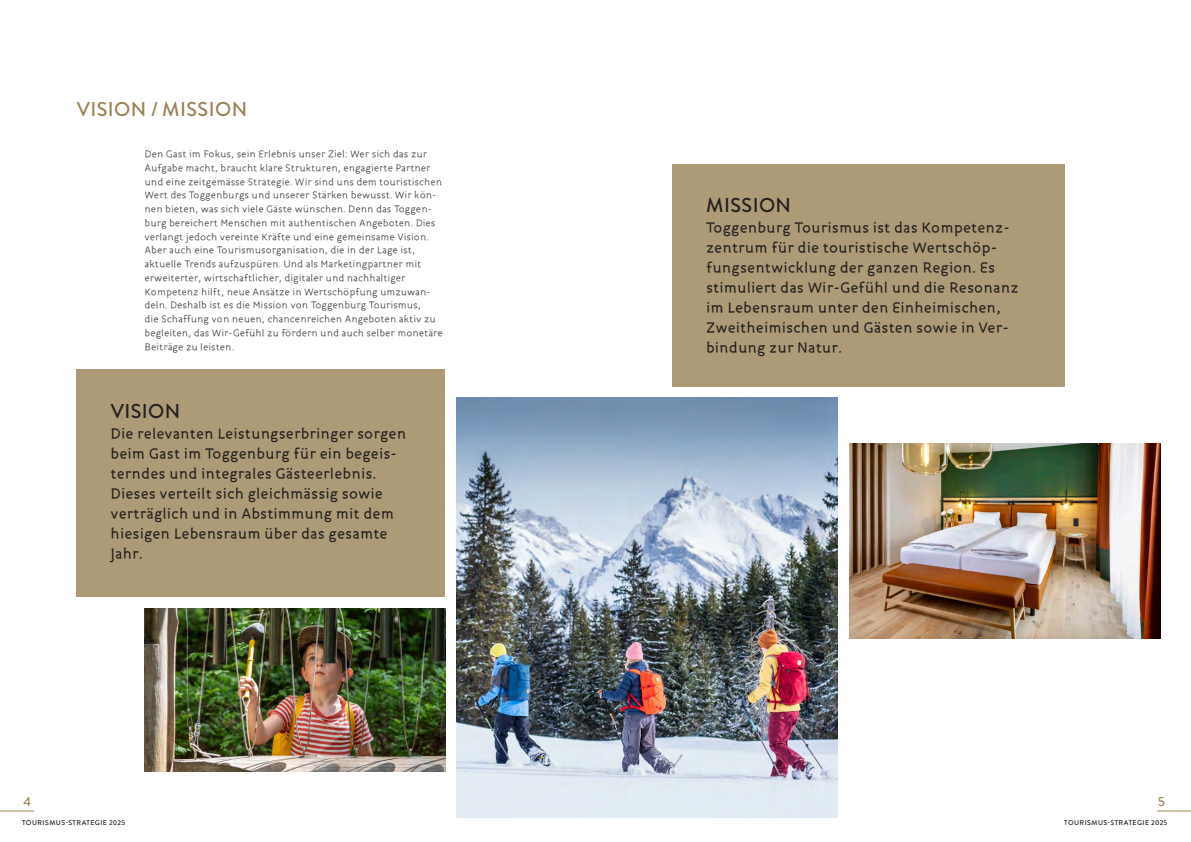
<style>
.page{position:relative;width:1191px;height:842px;background:#fff}
.page>*{position:absolute;margin:0;border:0;box-sizing:border-box;transform-origin:0 0}
.t1{font:500 20px "Brandon Grotesque";letter-spacing:.02em;color:#9a8156}
.t2{font:500 20px "Brandon Grotesque";letter-spacing:.02em;color:#231f20}
.t3{font:500 16px/20px "Roice";color:#231f20}
.t4{font:500 13px "Brandon Grotesque";color:#9a8156}
.t5{font:300 11px/13.8px "Roice";letter-spacing:-.01em;color:#231f20}
.t6{font:500 7px "Brandon Grotesque";letter-spacing:.065em;color:#231f20}
</style>
<div class="page">
<hr style="left:0;top:810px;width:34px;height:1px;background:#9a8156">
<hr style="left:1157px;top:810px;width:34px;height:1px;background:#9a8156">
<div style="left:77px;top:370px;width:368px;height:227px;background:#ad9a76"></div>
<div style="left:672px;top:164px;width:392px;height:222px;background:#ad9a76"></div>
<img style="left:849px;top:444px;width:311px;height:194px">
<img style="left:456px;top:398px;width:382px;height:419px">
<img style="left:145px;top:608px;width:300px;height:163px">
<h1 class="t1" style="left:77px;top:95px;width:172px">VISION / MISSION</h1>
<p class="t5" style="left:145px;top:147px;width:300px">Den Gast im Fokus, sein Erlebnis unser Ziel: Wer sich das zur Aufgabe macht, braucht klare Strukturen, engagierte Partner und eine zeitgemässe Strategie. Wir sind uns dem touristischen Wert des Toggenburgs und unserer Stärken bewusst. Wir kön&shy;nen bieten, was sich viele Gäste wünschen. Denn das Toggen&shy;burg bereichert Menschen mit authentischen Angeboten. Dies verlangt jedoch vereinte Kräfte und eine gemeinsame Vision.<br>Aber auch eine Tourismusorganisation, die in der Lage ist, aktuelle Trends aufzuspüren. Und als Marketingpartner mit erweiterter, wirtschaftlicher, digitaler und nachhaltiger Kompetenz hilft, neue Ansätze in Wertschöpfung umzuwan&shy;deln. Deshalb ist es die Mission von Toggenburg Tourismus,<br>die Schaffung von neuen, chancenreichen Angeboten aktiv zu begleiten, das Wir-Gefühl zu fördern und auch selber monetäre Beiträge zu leisten.</p>
<h1 class="t2" style="left:111px;top:397px;width:71px">VISION</h1>
<p class="t3" style="left:111px;top:423px;width:297px">Die relevanten Leistungserbringer sorgen beim Gast im Toggenburg für ein begeis&shy;terndes und integrales Gästeerlebnis.<br>Dieses verteilt sich gleichmässig sowie verträglich und in Abstimmung mit dem hiesigen Lebensraum über das gesamte Jahr.</p>
<h1 class="t2" style="left:706px;top:191px;width:86px">MISSION</h1>
<p class="t3" style="left:706px;top:218px;width:314px">Toggenburg Tourismus ist das Kompetenz&shy;zentrum für die touristische Wertschöp&shy;fungsentwicklung der ganzen Region. Es stimuliert das Wir-Gefühl und die Resonanz im Lebensraum unter den Einheimischen, Zweitheimischen und Gästen sowie in Ver&shy;bindung zur Natur.</p>
<p class="t4" style="left:23px;top:792px;width:9px">4</p>
<p class="t4" style="left:1158px;top:792px;width:8px">5</p>
<p class="t6" style="left:22px;top:818px;width:105px">TOURISMUS-STRATEGIE 2025</p>
<p class="t6" style="left:1064px;top:818px;width:105px">TOURISMUS-STRATEGIE 2025</p>
</div>
